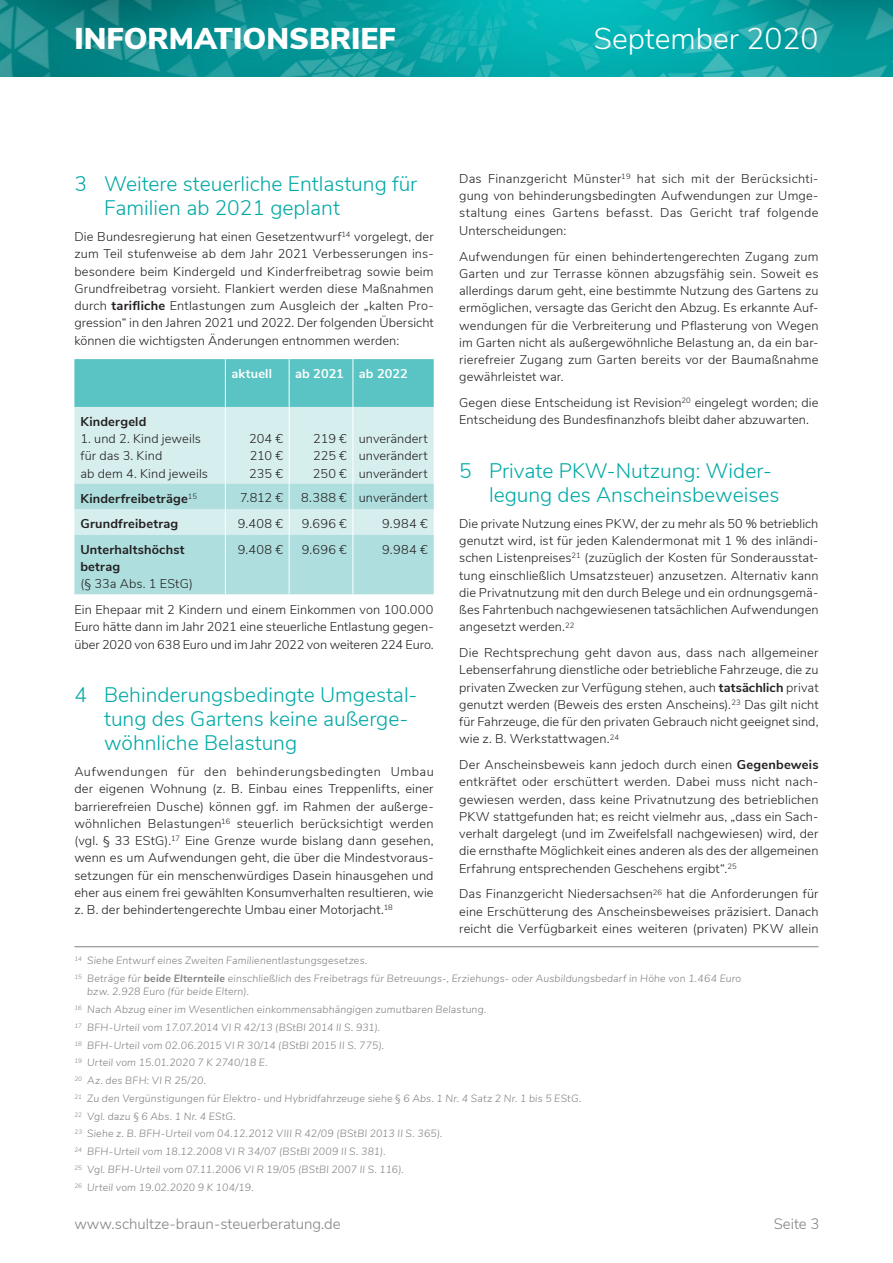
<style>
.page{position:relative;width:893px;height:1263px;background:#fff}
.page>*{position:absolute;margin:0;border:0;box-sizing:border-box;transform-origin:0 0}
.t1{font:900 30px "Nunito Sans";color:#fff}
.t2{font:300 30px "Nunito Sans";color:#fff}
.t3{font:300 21px/24px "Nunito Sans";color:#00a9a5}
.t4{font:300 15px "Nunito Sans";color:#808285}
.t5{font:300 12.75px/17.2px "Nunito Sans";letter-spacing:.005em;color:#231f20;text-align:justify}
.t6{font:700 12.75px/17.2px "Nunito Sans";letter-spacing:.015em;color:#231f20}
.t7{font:700 12.75px "Nunito Sans";letter-spacing:.015em;color:#fff}
.t8{font:italic 300 10.5px/17.7px "Nunito Sans";letter-spacing:.015em;color:#808285}
.s1{font-weight:700}
</style>
<div class="page">
<img style="left:0;top:0;width:893px;height:77px">
<div style="left:74px;top:359px;width:360px;height:48px;background:#59c4c3"></div>
<div style="left:74px;top:407px;width:360px;height:77px;background:#d6eeee"></div>
<hr style="left:225px;top:359px;width:1px;height:48px;background:#fff">
<hr style="left:289px;top:359px;width:1px;height:48px;background:#fff">
<hr style="left:353px;top:359px;width:1px;height:48px;background:#fff">
<hr style="left:225px;top:407px;width:1px;height:77px;background:#fff">
<hr style="left:289px;top:407px;width:1px;height:77px;background:#fff">
<hr style="left:353px;top:407px;width:1px;height:77px;background:#fff">
<svg style="left:74px;top:484px;width:360px;height:110px"></svg>
<hr style="left:225px;top:535px;width:1px;height:59px;background:#fff">
<hr style="left:289px;top:535px;width:1px;height:59px;background:#fff">
<hr style="left:353px;top:535px;width:1px;height:59px;background:#fff">
<hr style="left:74px;top:946px;width:745px;height:1px;background:#808285">
<h1 class="t1" style="left:74px;top:16px;width:323px">INFORMATIONSBRIEF</h1>
<h1 class="t2" style="left:594px;top:17px;width:226px">September 2020</h1>
<h2 class="t3" style="left:104px;top:171px;width:315px;text-indent:-30px">3 Weitere steuerliche Entlastung für<br>Familien ab 2021 geplant</h2>
<p class="t5" style="left:74px;top:227px;width:361px">Die Bundesregierung hat einen Gesetzentwurf<sup>14</sup> vorgelegt, der zum Teil stufenweise ab dem Jahr 2021 Verbesserungen ins&shy;besondere beim Kindergeld und Kinderfreibetrag sowie beim Grundfreibetrag vorsieht. Flankiert werden diese Maßnahmen durch <span class="s1">tarifliche</span> Entlastungen zum Ausgleich der „kalten Pro&shy;gression“ in den Jahren 2021 und 2022. Der folgenden Übersicht können die wichtigsten Änderungen entnommen werden:</p>
<p class="t7" style="left:231px;top:364px;width:42px">aktuell</p>
<p class="t7" style="left:295px;top:364px;width:114px">ab 2021 ab 2022</p>
<p class="t6" style="left:80px;top:412px;width:68px">Kindergeld</p>
<p class="t5" style="left:80px;top:429px;width:129px;text-align:left">1. und 2. Kind jeweils für das 3. Kind<br>ab dem 4. Kind jeweils</p>
<p class="t5" style="left:249px;top:429px;width:36px">204 € 210 € 235 €</p>
<p class="t5" style="left:313px;top:429px;width:36px">219 € 225 € 250 €</p>
<p class="t5" style="left:359px;top:429px;width:70px">unverändert unverändert unverändert</p>
<p class="t6" style="left:80px;top:489px;width:118px">Kinderfreibeträge<sup>15</sup></p>
<p class="t5" style="left:240px;top:489px;width:45px">7.812 €</p>
<p class="t5" style="left:301px;top:489px;width:128px">8.388 € unverändert</p>
<p class="t6" style="left:80px;top:514px;width:99px">Grundfreibetrag</p>
<p class="t5" style="left:238px;top:514px;width:47px">9.408 €</p>
<p class="t5" style="left:302px;top:514px;width:47px">9.696 €</p>
<p class="t5" style="left:382px;top:514px;width:47px">9.984 €</p>
<p class="t6" style="left:80px;top:540px;width:106px">Unterhaltshöchst betrag</p>
<p class="t5" style="left:80px;top:574px;width:114px">(§ 33a Abs. 1 EStG)</p>
<p class="t5" style="left:238px;top:540px;width:47px">9.408 €</p>
<p class="t5" style="left:302px;top:540px;width:47px">9.696 €</p>
<p class="t5" style="left:382px;top:540px;width:47px">9.984 €</p>
<p class="t5" style="left:74px;top:600px;width:361px">Ein Ehepaar mit 2 Kindern und einem Einkommen von 100.000<br>Euro hätte dann im Jahr 2021 eine steuerliche Entlastung gegen&shy;über 2020 von 638 Euro und im Jahr 2022 von weiteren 224 Euro.</p>
<h2 class="t3" style="left:104px;top:682px;width:315px;text-indent:-30px">4 Behinderungsbedingte Umgestal&shy;tung des Gartens keine außerge&shy;wöhnliche Belastung</h2>
<p class="t5" style="left:74px;top:762px;width:361px">Aufwendungen für den behinderungsbedingten Umbau der eigenen Wohnung (z. B. Einbau eines Treppenlifts, einer barrierefreien Dusche) können ggf. im Rahmen der außerge&shy;wöhnlichen Belastungen<sup>16</sup> steuerlich berücksichtigt werden (vgl. § 33 EStG).<sup>17</sup> Eine Grenze wurde bislang dann gesehen, wenn es um Aufwendungen geht, die über die Mindestvoraus&shy;setzungen für ein menschenwürdiges Dasein hinausgehen und eher aus einem frei gewählten Konsumverhalten resultieren, wie z. B. der behindertengerechte Umbau einer Motorjacht.<sup>18</sup></p>
<p class="t5" style="left:459px;top:169px;width:361px">Das Finanzgericht Münster<sup>19</sup> hat sich mit der Berücksichti&shy;gung von behinderungsbedingten Aufwendungen zur Umge&shy;staltung eines Gartens befasst. Das Gericht traf folgende Unterscheidungen:</p>
<p class="t5" style="left:459px;top:247px;width:361px">Aufwendungen für einen behindertengerechten Zugang zum Garten und zur Terrasse können abzugsfähig sein. Soweit es allerdings darum geht, eine bestimmte Nutzung des Gartens zu ermöglichen, versagte das Gericht den Abzug. Es erkannte Auf&shy;wendungen für die Verbreiterung und Pflasterung von Wegen im Garten nicht als außergewöhnliche Belastung an, da ein bar&shy;rierefreier Zugang zum Garten bereits vor der Baumaßnahme gewährleistet war.</p>
<p class="t5" style="left:459px;top:393px;width:361px">Gegen diese Entscheidung ist Revision<sup>20</sup> eingelegt worden; die<br>Entscheidung des Bundesfinanzhofs bleibt daher abzuwarten.</p>
<h2 class="t3" style="left:489px;top:457px;width:292px;text-indent:-30px">5 Private PKW-Nutzung: Wider&shy;legung des Anscheinsbeweises</h2>
<p class="t5" style="left:459px;top:514px;width:361px">Die private Nutzung eines PKW, der zu mehr als 50 % betrieblich genutzt wird, ist für jeden Kalendermonat mit 1 % des inländi&shy;schen Listenpreises<sup>21</sup> (zuzüglich der Kosten für Sonderausstat&shy;tung einschließlich Umsatzsteuer) anzusetzen. Alternativ kann die Privatnutzung mit den durch Belege und ein ordnungsgemä&shy;ßes Fahrtenbuch nachgewiesenen tatsächlichen Aufwendungen angesetzt werden.<sup>22</sup></p>
<p class="t5" style="left:459px;top:643px;width:361px">Die Rechtsprechung geht davon aus, dass nach allgemeiner Lebenserfahrung dienstliche oder betriebliche Fahrzeuge, die zu privaten Zwecken zur Verfügung stehen, auch <span class="s1">tatsächlich</span> privat genutzt werden (Beweis des ersten Anscheins).<sup>23</sup> Das gilt nicht für Fahrzeuge, die für den privaten Gebrauch nicht geeignet sind, wie z. B. Werkstattwagen.<sup>24</sup></p>
<p class="t5" style="left:459px;top:755px;width:361px">Der Anscheinsbeweis kann jedoch durch einen <span class="s1">Gegenbeweis </span>entkräftet oder erschüttert werden. Dabei muss nicht nach&shy;gewiesen werden, dass keine Privatnutzung des betrieblichen PKW stattgefunden hat; es reicht vielmehr aus, „dass ein Sach&shy;verhalt dargelegt (und im Zweifelsfall nachgewiesen) wird, der die ernsthafte Möglichkeit eines anderen als des der allgemeinen Erfahrung entsprechenden Geschehens ergibt“.<sup>25</sup></p>
<p class="t5" style="left:459px;top:884px;width:361px">Das Finanzgericht Niedersachsen<sup>26</sup> hat die Anforderungen für eine Erschütterung des Anscheinsbeweises präzisiert. Danach reicht die Verfügbarkeit eines weiteren (privaten) PKW allein</p>
<p class="t8" style="left:74px;top:951px;width:668px"><sup>14</sup> Siehe Entwurf eines Zweiten Familienentlastungsgesetzes.<br><sup>15</sup> Beträge für <span class="s1">beide Elternteile</span> einschließlich des Freibetrags für Betreuungs-, Erziehungs- oder Ausbildungsbedarf in Höhe von 1.464 Euro</p>
<p class="t8" style="left:74px;top:982px;width:508px;text-indent:13px">bzw. 2.928 Euro (für beide Eltern).<br><sup>16</sup> Nach Abzug einer im Wesentlichen einkommensabhängigen zumutbaren Belastung.<br><sup>17</sup> BFH-Urteil vom 17.07.2014 VI R 42/13 (BStBl 2014 II S. 931).<br><sup>18</sup> BFH-Urteil vom 02.06.2015 VI R 30/14 (BStBl 2015 II S. 775).<br><sup>19</sup> Urteil vom 15.01.2020 7 K 2740/18 E.<br><sup>20</sup> Az. des BFH: VI R 25/20.<br><sup>21</sup> Zu den Vergünstigungen für Elektro- und Hybridfahrzeuge siehe § 6 Abs. 1 Nr. 4 Satz 2 Nr. 1 bis 5 EStG.<br><sup>22</sup> Vgl. dazu § 6 Abs. 1 Nr. 4 EStG.<br><sup>23</sup> Siehe z. B. BFH-Urteil vom 04.12.2012 VIII R 42/09 (BStBl 2013 II S. 365).<br><sup>24</sup> BFH-Urteil vom 18.12.2008 VI R 34/07 (BStBl 2009 II S. 381).<br><sup>25</sup> Vgl. BFH-Urteil vom 07.11.2006 VI R 19/05 (BStBl 2007 II S. 116).<br><sup>26</sup> Urteil vom 19.02.2020 9 K 104/19.</p>
<p class="t4" style="left:74px;top:1213px;width:268px">www.schultze-braun-steuerberatung.de</p>
<p class="t4" style="left:774px;top:1213px;width:47px">Seite 3</p>
</div>
